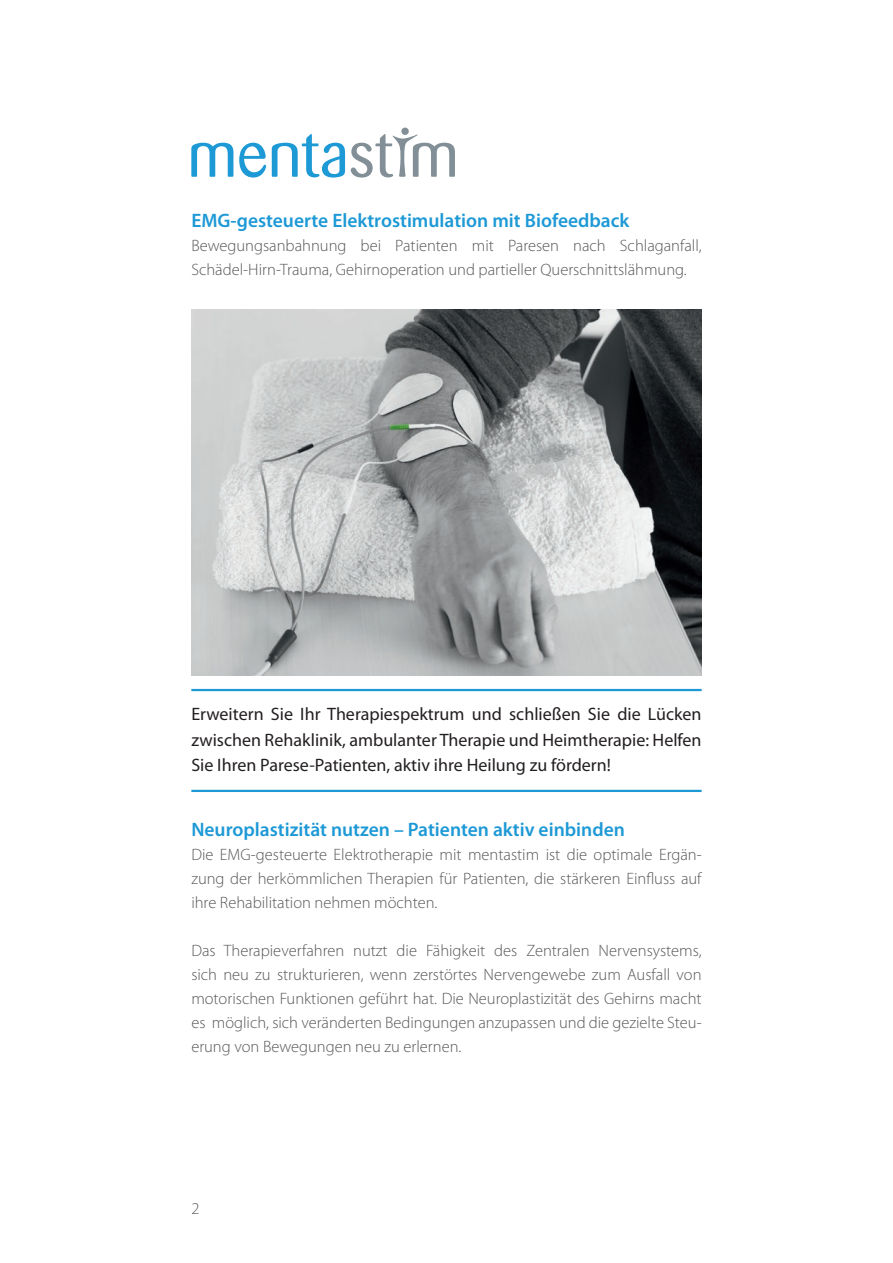
<style>
.page{position:relative;width:893px;height:1263px;background:#fff}
.page>*{position:absolute;margin:0;border:0;box-sizing:border-box;transform-origin:0 0}
.t1{font:600 19.5px "Myriad Pro";color:#1d99d6}
.t2{font:18px/25.5px "Myriad Pro";color:#231f20;text-align:justify}
.t3{font:300 16.5px/24px "Myriad Pro";color:#57585a;text-align:justify}
</style>
<div class="page">
<img style="left:191px;top:309px;width:511px;height:366px">
<hr style="left:191px;top:689px;width:511px;height:2px;background:#1d99d6">
<hr style="left:191px;top:790px;width:511px;height:2px;background:#1d99d6">
<div style="left:401px;top:128px;width:8px;height:7px;background:#828f96;border-radius:50%"></div>
<svg style="left:191px;top:143px;width:75px;height:35px"></svg>
<svg style="left:272px;top:134px;width:73px;height:44px"></svg>
<svg style="left:351px;top:134px;width:104px;height:44px"></svg>
<p class="t1" style="left:191px;top:210px;width:440px">EMG-gesteuerte Elektrostimulation mit Biofeedback</p>
<p class="t3" style="left:191px;top:234px;width:512px">Bewegungsanbahnung bei Patienten mit Paresen nach Schlaganfall,<br>Schädel-Hirn-Trauma, Gehirnoperation und partieller Querschnittslähmung.</p>
<p class="t2" style="left:191px;top:702px;width:512px">Erweitern Sie Ihr Therapiespektrum und schließen Sie die Lücken zwischen Rehaklinik, ambulanter Therapie und Heimtherapie: Helfen Sie Ihren Parese-Patienten, aktiv ihre Heilung zu fördern!</p>
<p class="t1" style="left:191px;top:819px;width:435px">Neuroplastizität nutzen – Patienten aktiv einbinden</p>
<p class="t3" style="left:191px;top:843px;width:512px">Die EMG-gesteuerte Elektrotherapie mit mentastim ist die optimale Ergän&shy;zung der herkömmlichen Therapien für Patienten, die stärkeren Einfluss auf ihre Rehabilitation nehmen möchten.</p>
<p class="t3" style="left:191px;top:939px;width:512px">Das Therapieverfahren nutzt die Fähigkeit des Zentralen Nervensystems, sich neu zu strukturieren, wenn zerstörtes Nervengewebe zum Ausfall von motorischen Funktionen geführt hat. Die Neuroplastizität des Gehirns macht es möglich, sich veränderten Bedingungen anzupassen und die gezielte Steu&shy;erung von Bewegungen neu zu erlernen.</p>
<p class="t3" style="left:191px;top:1197px;width:10px">2</p>
</div>
